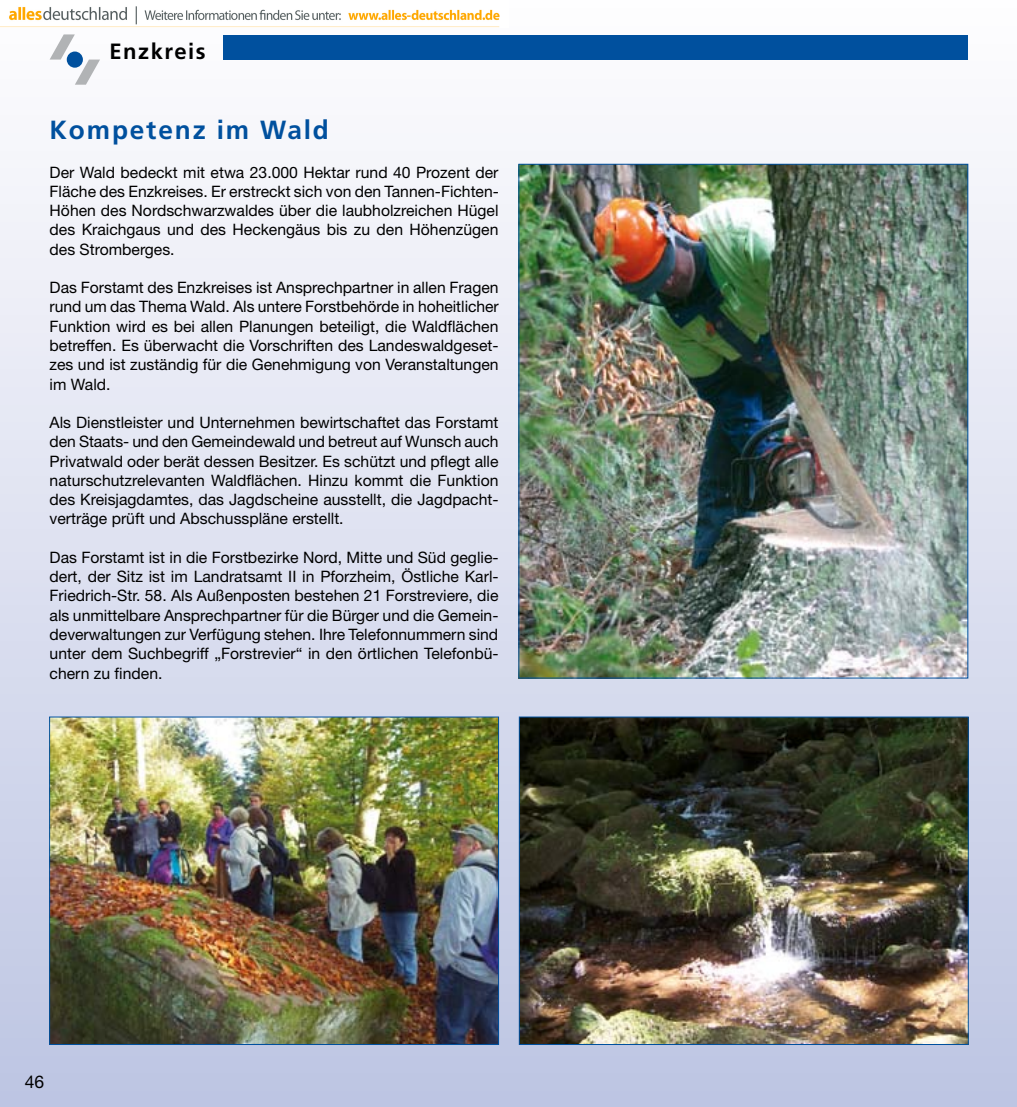
<style>
.page{position:relative;width:1017px;height:1107px;background:#fff}
.page>*{position:absolute;margin:0;border:0;box-sizing:border-box;transform-origin:0 0}
.t1{font:700 26.25px "Frutiger LT Std";letter-spacing:.07em;color:#00509e}
.t2{font:700 22.05px "Frutiger";letter-spacing:.07em;color:#000}
.t3{font:17.5px "Helvetica Neue LT Std";color:#000}
.t4{font:15.75px/19.2px "Helvetica Neue LT Std";color:#000;text-align:justify}
</style>
<div class="page">
<div style="left:0;top:0;width:1017px;height:1106px;background:linear-gradient(to bottom,#fdfdfe,#bbc4e2)"></div>
<div style="left:223px;top:35px;width:744px;height:25px;background:#00509e"></div>
<svg style="left:50px;top:34px;width:50px;height:51px"></svg>
<svg style="left:1016px;top:0;width:1px;height:1106px"></svg>
<img style="left:520px;top:166px;width:446px;height:510px">
<img style="left:51px;top:718px;width:446px;height:324px">
<div style="left:49px;top:716px;width:450px;height:328px;border:1px solid #00509e"></div>
<img style="left:521px;top:718px;width:446px;height:324px">
<div style="left:519px;top:716px;width:450px;height:328px;border:1px solid #00509e"></div>
<img style="left:0;top:0;width:508px;height:27px">
<h2 class="t2" style="left:109px;top:39px;width:98px">Enzkreis</h2>
<h1 class="t1" style="left:50px;top:114px;width:281px">Kompetenz im Wald</h1>
<p class="t4" style="left:50px;top:162px;width:451px">Der Wald bedeckt mit etwa 23.000 Hektar rund 40 Prozent der Fläche des Enzkreises. Er erstreckt sich von den Tannen-Fichten-Höhen des Nordschwarzwaldes über die laubholzreichen Hügel des Kraichgaus und des Heckengäus bis zu den Höhenzügen des Stromberges.</p>
<p class="t4" style="left:50px;top:278px;width:451px">Das Forstamt des Enzkreises ist Ansprechpartner in allen Fragen rund um das Thema Wald. Als untere Forstbehörde in hoheitlicher Funktion wird es bei allen Planungen beteiligt, die Waldflächen betreffen. Es überwacht die Vorschriften des Landeswaldgeset&shy;zes und ist zuständig für die Genehmigung von Veranstaltungen im Wald.</p>
<p class="t4" style="left:50px;top:412px;width:450px">Als Dienstleister und Unternehmen bewirtschaftet das Forstamt den Staats- und den Gemeindewald und betreut auf Wunsch auch Privatwald oder berät dessen Besitzer. Es schützt und pflegt alle naturschutzrelevanten Waldflächen. Hinzu kommt die Funktion des Kreisjagdamtes, das Jagdscheine ausstellt, die Jagdpacht&shy;verträge prüft und Abschusspläne erstellt.</p>
<p class="t4" style="left:50px;top:547px;width:450px">Das Forstamt ist in die Forstbezirke Nord, Mitte und Süd geglie&shy;dert, der Sitz ist im Landratsamt II in Pforzheim, Östliche Karl-Friedrich-Str. 58. Als Außenposten bestehen 21 Forstreviere, die als unmittelbare Ansprechpartner für die Bürger und die Gemein&shy;deverwaltungen zur Verfügung stehen. Ihre Telefonnummern sind unter dem Suchbegriff „Forstrevier“ in den örtlichen Telefonbü&shy;chern zu finden.</p>
<p class="t3" style="left:25px;top:1070px;width:21px">46</p>
</div>
